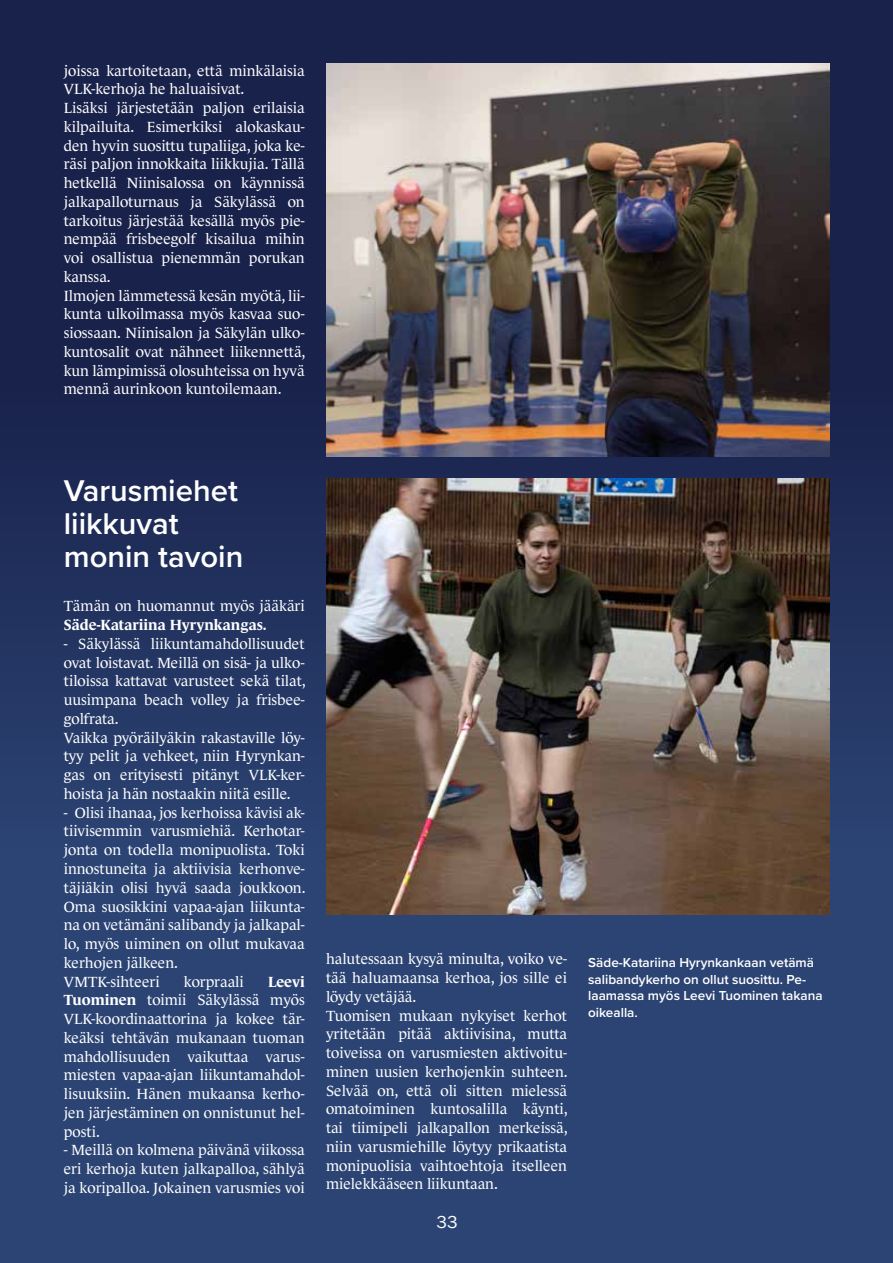
<style>
.page{position:relative;width:893px;height:1263px;background:#2c4474}
.page>*{position:absolute;margin:0;border:0;box-sizing:border-box;transform-origin:0 0}
.t1{font:600 31.05px/33.3px "Proxima Nova";color:#fff}
.t2{font:18px "Franklin Gothic URW Boo";color:#fff}
.t3{font:15px/18.8px "Le Monde Journal Std";color:#fff}
.t4{font:700 15px "Le Monde Journal Std";color:#fff}
.t5{font:600 13.5px/16.5px "Proxima Nova";color:#fff}
.s1{font-weight:700}
</style>
<div class="page">
<div style="left:0;top:0;width:893px;height:846px;background:linear-gradient(to bottom,#151a41,#273c6b)"></div>
<img style="left:326px;top:478px;width:503px;height:436px">
<img style="left:326px;top:64px;width:503px;height:392px">
<p class="t3" style="left:64px;top:61px;width:243px">joissa kartoitetaan, että minkälaisia VLK-kerhoja he haluaisivat.<br>Lisäksi järjestetään paljon erilaisia kilpailuita. Esimerkiksi alokaskau&shy;den hyvin suosittu tupaliiga, joka ke&shy;räsi paljon innokkaita liikkujia. Tällä hetkellä Niinisalossa on käynnissä jalkapalloturnaus ja Säkylässä on tarkoitus järjestää kesällä myös pie&shy;nempää frisbeegolf kisailua mihin voi osallistua pienemmän porukan kanssa.<br>Ilmojen lämmetessä kesän myötä, lii&shy;kunta ulkoilmassa myös kasvaa suo&shy;siossaan. Niinisalon ja Säkylän ulko&shy;kuntosalit ovat nähneet liikennettä, kun lämpimissä olosuhteissa on hyvä mennä aurinkoon kuntoilemaan.</p>
<h1 class="t1" style="left:64px;top:473px;width:181px">Varusmiehet liikkuvat monin tavoin</h1>
<p class="t3" style="left:64px;top:597px;width:242px">Tämän on huomannut myös jääkäri</p>
<p class="t4" style="left:64px;top:616px;width:204px">Säde-Katariina Hyrynkangas.</p>
<p class="t3" style="left:64px;top:634px;width:243px">- Säkylässä liikuntamahdollisuudet ovat loistavat. Meillä on sisä- ja ulko&shy;tiloissa kattavat varusteet sekä tilat, uusimpana beach volley ja frisbee&shy;golfrata.<br>Vaikka pyöräilyäkin rakastaville löy&shy;tyy pelit ja vehkeet, niin Hyrynkan&shy;gas on erityisesti pitänyt VLK-ker&shy;hoista ja hän nostaakin niitä esille.</p>
<p class="t3" style="left:64px;top:803px;width:243px">- Olisi ihanaa, jos kerhoissa kävisi ak&shy;tiivisemmin varusmiehiä. Kerhotar&shy;jonta on todella monipuolista. Toki innostuneita ja aktiivisia kerhonve&shy;täjiäkin olisi hyvä saada joukkoon.<br>Oma suosikkini vapaa-ajan liikunta&shy;na on vetämäni salibandy ja jalkapal&shy;lo, myös uiminen on ollut mukavaa kerhojen jälkeen.<br>VMTK-sihteeri</p>
<p class="t3" style="left:184px;top:972px;width:61px">korpraali</p>
<p class="t3" style="left:64px;top:972px;width:242px;text-align:justify;text-indent:204px"><span class="s1">Leevi Tuominen</span> toimii Säkylässä myös VLK-koordinaattorina ja kokee tär&shy;keäksi tehtävän mukanaan tuoman mahdollisuuden vaikuttaa varus&shy;miesten vapaa-ajan liikuntamahdol&shy;lisuuksiin. Hänen mukaansa kerho&shy;jen järjestäminen on onnistunut hel&shy;posti.</p>
<p class="t3" style="left:64px;top:1141px;width:242px;text-align:justify">- Meillä on kolmena päivänä viikossa eri kerhoja kuten jalkapalloa, sählyä ja koripalloa. Jokainen varusmies voi</p>
<p class="t3" style="left:326px;top:950px;width:243px">halutessaan kysyä minulta, voiko ve&shy;tää haluamaansa kerhoa, jos sille ei löydy vetäjää.<br>Tuomisen mukaan nykyiset kerhot yritetään pitää aktiivisina, mutta toiveissa on varusmiesten aktivoitu&shy;minen uusien kerhojenkin suhteen.<br>Selvää on, että oli sitten mielessä omatoiminen kuntosalilla käynti, tai tiimipeli jalkapallon merkeissä, niin varusmiehille löytyy prikaatista monipuolisia vaihtoehtoja itselleen mielekkääseen liikuntaan.</p>
<p class="t5" style="left:588px;top:954px;width:236px">Säde-Katariina Hyrynkankaan vetämä salibandykerho on ollut suosittu. Pe&shy;laamassa myös Leevi Tuominen takana oikealla.</p>
<p class="t2" style="left:437px;top:1211px;width:23px">33</p>
</div>
